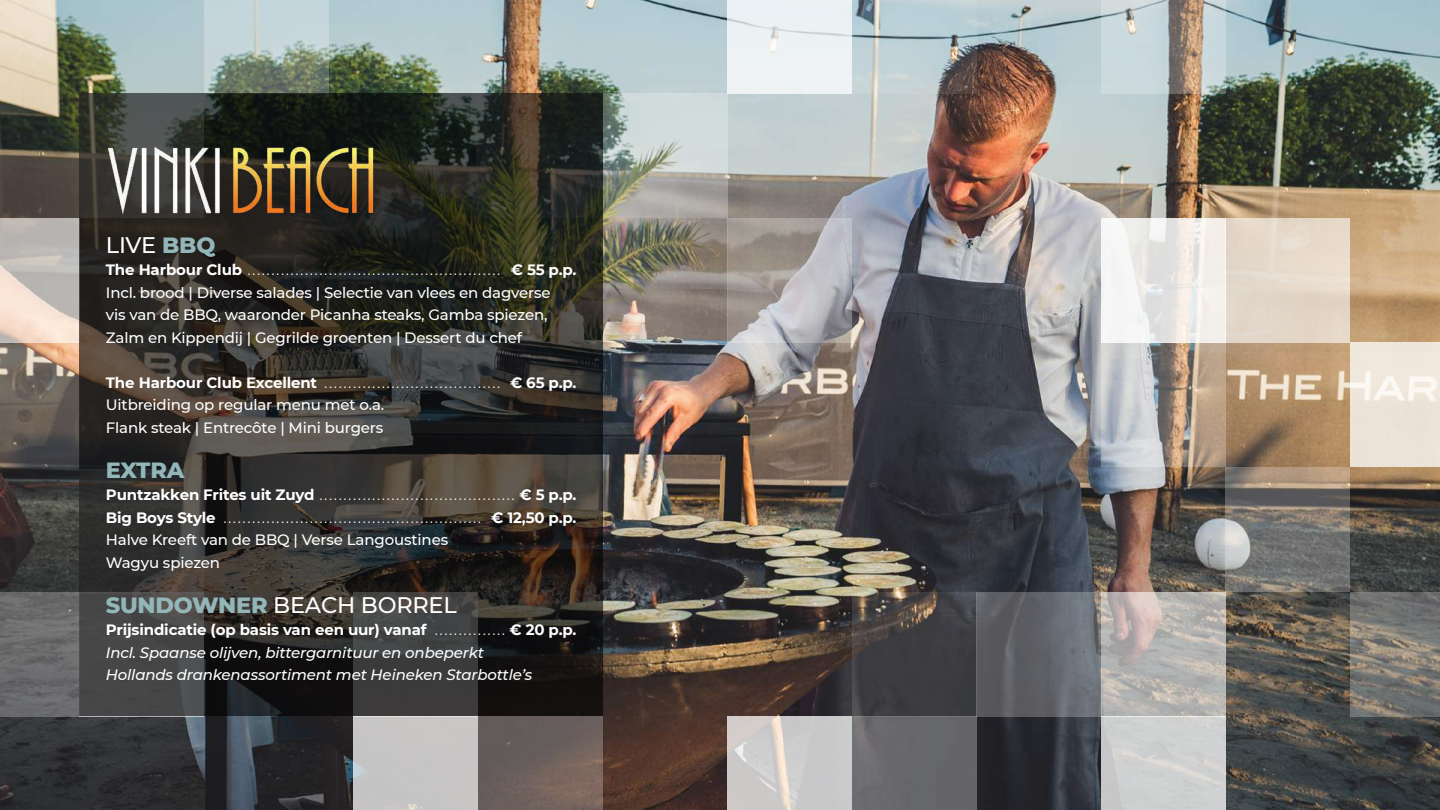
<style>
.page{position:relative;width:1440px;height:810px;background:#fff}
.page>*{position:absolute;margin:0;border:0;box-sizing:border-box;transform-origin:0 0}
.t1{font:500 22.5px "Montserrat";letter-spacing:-.01em;color:#fff}
.t2{font:800 22.5px "Montserrat";letter-spacing:-.015em;color:#93b6b9}
.t3{font:500 15px/22.5px "Montserrat";letter-spacing:-.01em;color:#fff}
.t4{font:italic 500 15px/22.5px "Montserrat";letter-spacing:-.01em;color:#fff}
.t5{font:700 15px "Montserrat";letter-spacing:-.01em;color:#fff}
.t6{font:500 11.25px/22.5px "Montserrat";color:#fff}
.s1{font-weight:800;color:#93b6b9}
.s2{font-weight:700;font-size:15px}
</style>
<div class="page">
<img style="left:0;top:0;width:1440px;height:810px">
<svg style="left:1101px;top:0;width:125px;height:94px;background:#bbbfbd"></svg>
<svg style="left:204px;top:0;width:125px;height:94px;background:#a4b4af"></svg>
<svg style="left:852px;top:0;width:124px;height:94px;background:#aebcc0"></svg>
<div style="left:727px;top:0;width:125px;height:94px;background:#edf2f4"></div>
<svg style="left:603px;top:94px;width:124px;height:124px;background:#b6bcb6"></svg>
<svg style="left:478px;top:716px;width:125px;height:94px;background:#6d605c"></svg>
<div style="left:354px;top:716px;width:124px;height:94px;background:#c7c5c5"></div>
<svg style="left:1101px;top:343px;width:125px;height:124px;background:#b6aca4"></svg>
<div style="left:1226px;top:218px;width:124px;height:125px;background:#e5d8c9"></div>
<svg style="left:0;top:218px;width:80px;height:125px;background:#d1c7bf"></svg>
<svg style="left:1101px;top:218px;width:125px;height:125px"></svg>
<svg style="left:727px;top:218px;width:125px;height:125px;background:#ada8a8"></svg>
<img style="left:603px;top:218px;width:124px;height:125px">
<svg style="left:0;top:343px;width:80px;height:124px;background:#74685e"></svg>
<svg style="left:1226px;top:467px;width:124px;height:125px;background:#837e77"></svg>
<div style="left:0;top:592px;width:80px;height:124px;background:linear-gradient(to bottom,#6b6d6b,#69696d)"></div>
<svg style="left:852px;top:592px;width:124px;height:124px;background:#444243"></svg>
<svg style="left:976px;top:592px;width:125px;height:124px;background:#63656b"></svg>
<svg style="left:727px;top:716px;width:125px;height:94px;background:#cecbcb"></svg>
<div style="left:852px;top:716px;width:124px;height:94px;background:#67686b"></div>
<svg style="left:1350px;top:343px;width:90px;height:124px;background:#efe6db"></svg>
<svg style="left:1350px;top:592px;width:90px;height:124px;background:#7c7a74"></svg>
<svg style="left:1101px;top:592px;width:125px;height:124px;background:#b9b5b2"></svg>
<div style="left:1101px;top:716px;width:125px;height:94px;background:#cfd0d1"></div>
<svg style="left:80px;top:94px;width:523px;height:622px;background:#302e2a"></svg>
<img style="left:99px;top:143px;width:283px;height:75px">
<h1 class="t1" style="left:106px;top:229px;width:111px">LIVE <span class="s1">BBQ</span></h1>
<p class="t6" style="left:106px;top:260px;width:472px"><span class="s2">The Harbour Club</span> ..................................................... <span class="s2">€ 55 p.p.</span></p>
<h2 class="t3" style="left:106px;top:281px;width:446px">Incl. brood | Diverse salades | Selectie van vlees en dagverse vis van de BBQ, waaronder Picanha steaks, Gamba spiezen,<br>Zalm en Kippendij | Gegrilde groenten | Dessert du chef</h2>
<p class="t6" style="left:106px;top:372px;width:472px"><span class="s2">The Harbour Club Excellent</span> ..................................... <span class="s2">€ 65 p.p.</span></p>
<h2 class="t3" style="left:106px;top:393px;width:280px">Uitbreiding op regular menu met o.a.<br>Flank steak | Entrecôte | Mini burgers</h2>
<h1 class="t2" style="left:106px;top:453px;width:80px">EXTRA</h1>
<p class="t6" style="left:106px;top:485px;width:472px"><span class="s2">Puntzakken Frites uit Zuyd</span> ......................................... <span class="s2">€ 5 p.p.<br>Big Boys Style</span> ...................................................... <span class="s2">€ 12,50 p.p.</span></p>
<h2 class="t3" style="left:106px;top:528px;width:344px">Halve Kreeft van de BBQ | Verse Langoustines<br>Wagyu spiezen</h2>
<h1 class="t1" style="left:106px;top:589px;width:353px"><span class="s1">SUNDOWNER</span> BEACH BORREL</h1>
<h2 class="t5" style="left:106px;top:619px;width:322px">Prijsindicatie (op basis van een uur) vanaf</h2>
<h2 class="t5" style="left:510px;top:619px;width:68px">€ 20 p.p.</h2>
<h2 class="t4" style="left:106px;top:641px;width:428px">Incl. Spaanse olijven, bittergarnituur en onbeperkt<br>Hollands drankenassortiment met Heineken Starbottle’s</h2>
</div>
